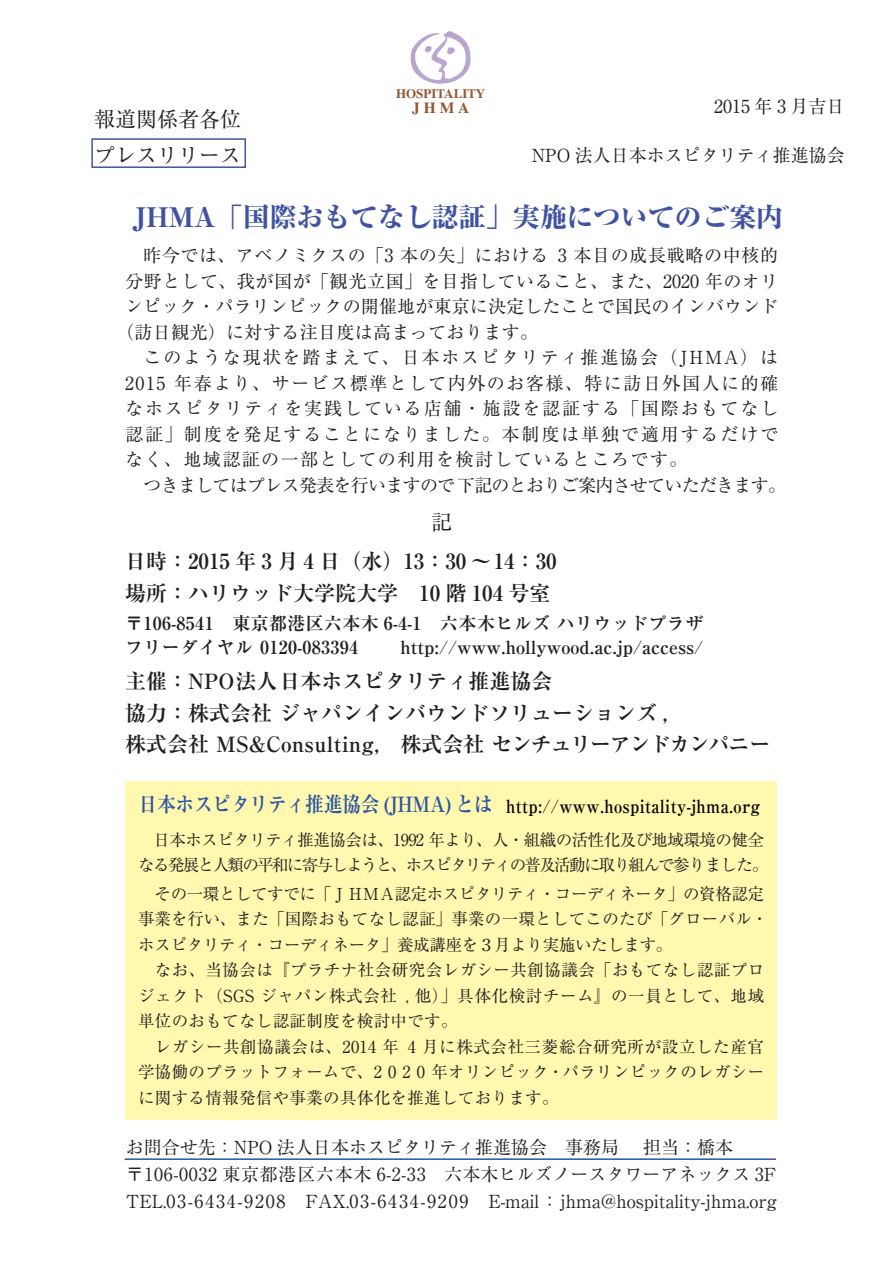
<style>
.page{position:relative;width:893px;height:1263px;background:#fff}
.page>*{position:absolute;margin:0;border:0;box-sizing:border-box;transform-origin:0 0}
.t1{font:800 27px "Ryumin Pro";color:#4053a3}
.t2{font:700 21px/31.5px "Ryumin Pro";color:#231f20}
.t3{font:21px/36px "Ryumin Pro";color:#231f20}
.t4{font:18px/27px "Ryumin Pro";color:#231f20}
.t5{font:18px "Ryumin Pro";letter-spacing:.035em;color:#231f20}
.t6{font:18px "Ryumin Pro";letter-spacing:.105em;color:#231f20}
.t7{font:700 18px/24px "Ryumin Pro";letter-spacing:.02em;color:#231f20}
.t8{font:700 18px "Ryumin Pro";letter-spacing:.02em;color:#050307;scale:.9 1}
.t9{font:18px "Ryumin Pro";letter-spacing:-.04em;color:#231f20}
.t10{font:18px "Ryumin Pro";letter-spacing:.01em;color:#231f20}
.t11{font:18px "Ryumin Pro";letter-spacing:.085em;color:#231f20}
.t12{font:700 18px "Ryumin Pro";color:#231f20}
.t13{font:18px "Ryumin Pro";letter-spacing:.08em;color:#231f20}
.t14{font:16.5px/25.5px "Ryumin Pro";letter-spacing:.015em;color:#231f20}
.t15{font:16.5px/25.5px "Ryumin Pro";letter-spacing:-.04em;color:#231f20;text-align:right}
.t16{font:700 15.45px "Times";color:#955636}
.t17{font:700 13.05px "Times";color:#955636}
.s1{font-size:21px;color:#2a55a5}
</style>
<div class="page">
<div style="left:91px;top:138px;width:155px;height:30px;border:2px solid #4053a3"></div>
<svg style="left:410px;top:31px;width:61px;height:53px"></svg>
<div style="left:125px;top:781px;width:651px;height:339px;background:#fff8ae"></div>
<hr style="left:125px;top:1158px;width:651px;height:2px;background:#2855a5">
<p class="t3" style="left:94px;top:99px;width:170px">報道関係者各位　プレスリリース</p>
<p class="t17" style="left:396px;top:81px;width:90px">HOSPITALITY</p>
<p class="t16" style="left:412px;top:93px;width:59px">J H M A</p>
<p class="t5" style="left:714px;top:92px;width:132px">2015 年 3 月吉日</p>
<p class="t4" style="left:532px;top:140px;width:315px">NPO 法人日本ホスピタリティ推進協会</p>
<h1 class="t1" style="left:133px;top:196px;width:651px">JHMA「国際おもてなし認証」実施についてのご案内</h1>
<p class="t5" style="left:143px;top:241px;width:636px">昨今では、アベノミクスの「3 本の矢」における 3 本目の成長戦略の中核的</p>
<p class="t5" style="left:125px;top:267px;width:655px">分野として、我が国が「観光立国」を目指していること、また、2020 年のオリ</p>
<p class="t10" style="left:125px;top:292px;width:655px">ンピック・パラリンピックの開催地が東京に決定したことで国民のインバウンド</p>
<p class="t5" style="left:116px;top:318px;width:423px">（訪日観光）に対する注目度は高まっております。</p>
<p class="t6" style="left:143px;top:343px;width:636px">このような現状を踏まえて、日本ホスピタリティ推進協会（JHMA）は</p>
<p class="t11" style="left:125px;top:369px;width:655px">2015 年春より、サービス標準として内外のお客様、特に訪日外国人に的確</p>
<p class="t6" style="left:125px;top:394px;width:655px">なホスピタリティを実践している店舗・施設を認証する「国際おもてなし</p>
<p class="t6" style="left:125px;top:420px;width:655px">認証」制度を発足することになりました。本制度は単独で適用するだけで</p>
<p class="t13" style="left:125px;top:445px;width:564px">なく、地域認証の一部としての利用を検討しているところです。</p>
<p class="t9" style="left:143px;top:471px;width:644px">つきましてはプレス発表を行いますので下記のとおりご案内させていただきます。</p>
<p class="t2" style="left:125px;top:544px;width:433px">日時：2015 年 3 月 4 日（水）13：30 ～14：30場所：ハリウッド大学院大学　10 階 104 号室</p>
<p class="t7" style="left:125px;top:610px;width:580px">〒106-8541　東京都港区六本木 6-4-1　六本木ヒルズ ハリウッドプラザフリーダイヤル 0120-083394　</p>
<p class="t12" style="left:401px;top:633px;width:304px">http://www.hollywood.ac.jp/access/</p>
<p class="t2" style="left:125px;top:664px;width:647px">主催：NPO法人日本ホスピタリティ推進協会<br>協力：株式会社 ジャパンインバウンドソリューションズ ,<br>株式会社 MS&amp;Consulting,　株式会社 センチュリーアンドカンパニー</p>
<p class="t8" style="left:138px;top:791px;width:692px"><span class="s1">日本ホスピタリティ推進協会 (JHMA) とは　　</span>http://www.hospitality-jhma.org</p>
<p class="t15" style="left:138px;top:826px;width:632px">日本ホスピタリティ推進協会は、1992 年より、人・組織の活性化及び地域環境の健全なる発展と人類の平和に寄与しようと、ホスピタリティの普及活動に取り組んで参りました。</p>
<p class="t14" style="left:138px;top:880px;width:631px;text-indent:16px">その一環としてすでに「ＪＨＭＡ認定ホスピタリティ・コーディネータ」の資格認定事業を行い、また「国際おもてなし認証」事業の一環としてこのたび「グローバル・ホスピタリティ・コーディネータ」養成講座を３月より実施いたします。<br>　なお、当協会は『プラチナ社会研究会レガシー共創協議会「おもてなし認証プロジェクト（SGS ジャパン株式会社 , 他）」具体化検討チーム』の一員として、地域単位のおもてなし認証制度を検討中です。</p>
<p class="t14" style="left:138px;top:1033px;width:628px;text-align:justify;text-indent:16px">レガシー共創協議会は、2014 年 4 月に株式会社三菱総合研究所が設立した産官学協働のプラットフォームで、2 0 2 0 年オリンピック・パラリンピックのレガシーに関する情報発信や事業の具体化を推進しております。</p>
<p class="t4" style="left:126px;top:1133px;width:653px">お問合せ先：NPO 法人日本ホスピタリティ推進協会　事務局　 担当：橋本〒106-0032 東京都港区六本木 6-2-33　六本木ヒルズノースタワーアネックス 3F<br>TEL.03-6434-9208 FAX.03-6434-9209　E-mail ： jhma@hospitality-jhma.org</p>
</div>
